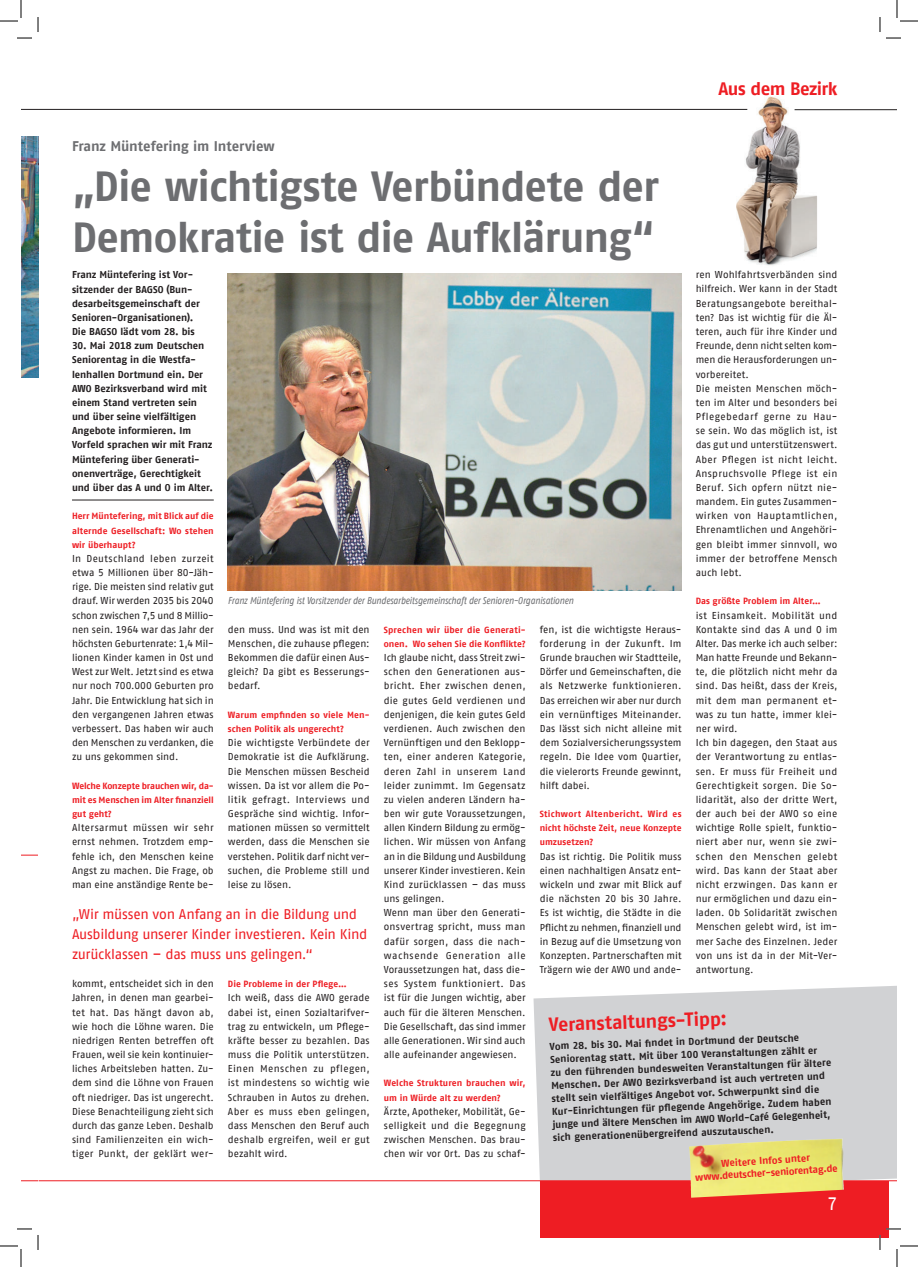
<style>
.page{position:relative;width:918px;height:1267px;background:#fff}
.page>*{position:absolute;margin:0;border:0;box-sizing:border-box;transform-origin:0 0}
.t1{font:700 42px/50.4px "AWO Fago Office";letter-spacing:-.02em;color:#6d6e71}
.t2{font:700 19px "AWO Fago Office";color:#ee1d23}
.t3{font:700 18px "AWO Fago Office";letter-spacing:-.03em;color:#ee1d23}
.t4{font:18px "AWO Fago Office";color:#fff}
.t5{font:14px/20px "AWO Fago Office";letter-spacing:-.025em;color:#ee1d23}
.t6{font:700 14px "AWO Fago Office";letter-spacing:-.01em;color:#6d6e71}
.t7{font:10px/14.2px "AWO Fago Office";letter-spacing:.01em;color:#231f20;text-align:justify}
.t8{font:700 10px/14.2px "AWO Fago Office";letter-spacing:-.005em;color:#231f20}
.t9{font:italic 10px "AWO Fago Cond";letter-spacing:-.005em;color:#6d6e71}
.t10{font:700 10px/12px "AWO Fago Office";color:#ee1d23;text-align:center}
.t11{font:700 9px/14.2px "AWO Fago Office";letter-spacing:.005em;color:#ee1d23;text-align:justify}
</style>
<div class="page">
<svg style="left:21px;top:109px;width:17px;height:1px"></svg>
<svg style="left:21px;top:1180px;width:17px;height:1px"></svg>
<div style="left:533px;top:986px;width:364px;height:205px;background:#d1d2d4"></div>
<hr style="left:72px;top:499px;width:142px;height:1px;background:#231f20">
<svg style="left:21px;top:855px;width:17px;height:1px"></svg>
<img style="left:228px;top:273px;width:453px;height:317px">
<div style="left:540px;top:1180px;width:348px;height:57px;background:#ee1d23"></div>
<hr style="left:39px;top:1180px;width:858px;height:1px;background:#ee1d23">
<img style="left:689px;top:1138px;width:150px;height:39px">
<img style="left:21px;top:137px;width:17px;height:240px">
<img style="left:732px;top:97px;width:87px;height:168px">
<hr style="left:38px;top:109px;width:709px;height:1px;background:#231f20">
<hr style="left:794px;top:109px;width:103px;height:1px;background:#231f20">
<svg style="left:17px;top:1228px;width:15px;height:1px"></svg>
<svg style="left:886px;top:1228px;width:15px;height:1px"></svg>
<svg style="left:37px;top:1235px;width:2px;height:15px"></svg>
<svg style="left:879px;top:1235px;width:2px;height:15px"></svg>
<svg style="left:0;top:0;width:39px;height:39px"></svg>
<svg style="left:0;top:1245px;width:22px;height:22px"></svg>
<svg style="left:879px;top:0;width:39px;height:39px"></svg>
<svg style="left:896px;top:1245px;width:22px;height:22px"></svg>
<h3 class="t3" style="left:719px;top:80px;width:120px">Aus dem Bezirk</h3>
<h3 class="t6" style="left:72px;top:139px;width:204px">Franz Müntefering im Interview</h3>
<h1 class="t1" style="left:72px;top:163px;width:588px">„Die wichtigste Verbündete der<br>Demokratie ist die Aufklärung“</h1>
<p class="t8" style="left:72px;top:268px;width:129px">Franz Müntefering ist Vor&shy;sitzender der BAGSO (Bun&shy;desarbeitsgemeinschaft der<br>Senioren-Organisationen).<br>Die BAGSO lädt vom 28. bis</p>
<p class="t8" style="left:72px;top:339px;width:142px">30. Mai 2018 zum Deutschen<br>Seniorentag in die Westfa&shy;lenhallen Dortmund ein. Der<br>AWO Bezirksverband wird mit einem Stand vertreten sein und über seine vielfältigen<br>Angebote informieren. Im<br>Vorfeld sprachen wir mit Franz<br>Müntefering über Generati&shy;onenverträge, Gerechtigkeit und über das A und O im Alter.</p>
<p class="t11" style="left:72px;top:509px;width:143px">Herr Müntefering, mit Blick auf die alternde Gesellschaft: Wo stehen wir überhaupt?</p>
<p class="t7" style="left:72px;top:551px;width:143px">In Deutschland leben zurzeit etwa 5 Millionen über 80-Jäh&shy;rige. Die meisten sind relativ gut drauf. Wir werden 2035 bis 2040 schon zwischen 7,5 und 8 Millio&shy;nen sein. 1964 war das Jahr der höchsten Geburtenrate: 1,4 Mil&shy;lionen Kinder kamen in Ost und West zur Welt. Jetzt sind es etwa nur noch 700.000 Geburten pro Jahr. Die Entwicklung hat sich in den vergangenen Jahren etwas verbessert. Das haben wir auch den Menschen zu verdanken, die zu uns gekommen sind.</p>
<p class="t11" style="left:72px;top:779px;width:143px">Welche Konzepte brauchen wir, da&shy;mit es Menschen im Alter finanziell gut geht?</p>
<p class="t7" style="left:72px;top:821px;width:143px">Altersarmut müssen wir sehr ernst nehmen. Trotzdem emp&shy;fehle ich, den Menschen keine Angst zu machen. Die Frage, ob man eine anständige Rente be-</p>
<p class="t7" style="left:696px;top:268px;width:143px;text-align:left">ren Wohlfahrtsverbänden sind hilfreich. Wer kann in der Stadt<br>Beratungsangebote bereithal&shy;ten? Das ist wichtig für die Äl&shy;teren, auch für ihre Kinder und<br>Freunde, denn nicht selten kom&shy;men die Herausforderungen un&shy;vorbereitet.<br>Die meisten Menschen möch&shy;ten im Alter und besonders bei<br>Pflegebedarf gerne zu Hau&shy;se sein. Wo das möglich ist, ist das gut und unterstützenswert.<br>Aber Pflegen ist nicht leicht.<br>Anspruchsvolle Pflege ist ein<br>Beruf. Sich opfern nützt nie&shy;mandem. Ein gutes Zusammen&shy;wirken von Hauptamtlichen,<br>Ehrenamtlichen und Angehöri&shy;gen bleibt immer sinnvoll, wo immer der betroffene Mensch auch lebt.</p>
<p class="t11" style="left:696px;top:594px;width:127px">Das größte Problem im Alter…</p>
<p class="t7" style="left:696px;top:608px;width:143px;text-align:left">ist Einsamkeit. Mobilität und<br>Kontakte sind das A und O im<br>Alter. Das merke ich auch selber:<br>Man hatte Freunde und Bekann&shy;te, die plötzlich nicht mehr da sind. Das heißt, dass der Kreis, mit dem man permanent et&shy;was zu tun hatte, immer klei&shy;ner wird.<br>Ich bin dagegen, den Staat aus der Verantwortung zu entlas&shy;sen. Er muss für Freiheit und<br>Gerechtigkeit sorgen. Die So&shy;lidarität, also der dritte Wert, der auch bei der AWO so eine wichtige Rolle spielt, funktio&shy;niert aber nur, wenn sie zwi&shy;schen den Menschen gelebt wird. Das kann der Staat aber nicht erzwingen. Das kann er nur ermöglichen und dazu ein&shy;laden. Ob Solidarität zwischen<br>Menschen gelebt wird, ist im&shy;mer Sache des Einzelnen. Jeder von uns ist da in der Mit-Ver&shy;antwortung.</p>
<p class="t9" style="left:228px;top:596px;width:347px">Franz Müntefering ist Vorsitzender der Bundesarbeitsgemeinschaft der Senioren-Organisationen</p>
<p class="t7" style="left:228px;top:622px;width:143px">den muss. Und was ist mit den Menschen, die zuhause pflegen:<br>Bekommen die dafür einen Aus&shy;gleich? Da gibt es Besserungs&shy;bedarf.</p>
<p class="t11" style="left:228px;top:707px;width:143px">Warum empfinden so viele Men&shy;schen Politik als ungerecht?</p>
<p class="t7" style="left:228px;top:736px;width:143px">Die wichtigste Verbündete der Demokratie ist die Aufklärung.<br>Die Menschen müssen Bescheid wissen. Da ist vor allem die Po&shy;litik gefragt. Interviews und Gespräche sind wichtig. Infor&shy;mationen müssen so vermittelt werden, dass die Menschen sie verstehen. Politik darf nicht ver&shy;suchen, die Probleme still und leise zu lösen.</p>
<p class="t7" style="left:540px;top:622px;width:143px">fen, ist die wichtigste Heraus&shy;forderung in der Zukunft. Im Grunde brauchen wir Stadtteile, Dörfer und Gemeinschaften, die als Netzwerke funktionieren.<br>Das erreichen wir aber nur durch ein vernünftiges Miteinander.<br>Das lässt sich nicht alleine mit dem Sozialversicherungssystem regeln. Die Idee vom Quartier, die vielerorts Freunde gewinnt, hilft dabei.</p>
<p class="t11" style="left:540px;top:807px;width:143px">Stichwort Altenbericht. Wird es nicht höchste Zeit, neue Konzepte umzusetzen?</p>
<p class="t7" style="left:540px;top:849px;width:143px">Das ist richtig. Die Politik muss einen nachhaltigen Ansatz ent&shy;wickeln und zwar mit Blick auf die nächsten 20 bis 30 Jahre.<br>Es ist wichtig, die Städte in die Pflicht zu nehmen, finanziell und in Bezug auf die Umsetzung von Konzepten. Partnerschaften mit Trägern wie der AWO und ande-</p>
<p class="t11" style="left:384px;top:623px;width:143px">Sprechen wir über die Generati&shy;onen. Wo sehen Sie die Konflikte?</p>
<p class="t7" style="left:384px;top:651px;width:143px;text-align:left">Ich glaube nicht, dass Streit zwi&shy;schen den Generationen aus&shy;bricht. Eher zwischen denen, die gutes Geld verdienen und denjenigen, die kein gutes Geld verdienen. Auch zwischen den<br>Vernünftigen und den Beklopp&shy;ten, einer anderen Kategorie, deren Zahl in unserem Land leider zunimmt. Im Gegensatz zu vielen anderen Ländern ha&shy;ben wir gute Voraussetzungen, allen Kindern Bildung zu ermög&shy;lichen. Wir müssen von Anfang an in die Bildung und Ausbildung unserer Kinder investieren. Kein<br>Kind zurücklassen – das muss uns gelingen.<br>Wenn man über den Generati&shy;onsvertrag spricht, muss man dafür sorgen, dass die nach&shy;wachsende Generation alle<br>Voraussetzungen hat, dass die&shy;ses System funktioniert. Das ist für die Jungen wichtig, aber auch für die älteren Menschen.<br>Die Gesellschaft, das sind immer alle Generationen. Wir sind auch alle aufeinander angewiesen.</p>
<p class="t11" style="left:384px;top:1076px;width:143px">Welche Strukturen brauchen wir, um in Würde alt zu werden?</p>
<p class="t7" style="left:384px;top:1104px;width:143px">Ärzte, Apotheker, Mobilität, Ge&shy;selligkeit und die Begegnung zwischen Menschen. Das brau&shy;chen wir vor Ort. Das zu schaf-</p>
<h3 class="t5" style="left:72px;top:904px;width:297px">„Wir müssen von Anfang an in die Bildung und<br>Ausbildung unserer Kinder investieren. Kein Kind zurücklassen – das muss uns gelingen.“</h3>
<p class="t7" style="left:72px;top:976px;width:143px">kommt, entscheidet sich in den Jahren, in denen man gearbei&shy;tet hat. Das hängt davon ab, wie hoch die Löhne waren. Die niedrigen Renten betreffen oft Frauen, weil sie kein kontinuier&shy;liches Arbeitsleben hatten. Zu&shy;dem sind die Löhne von Frauen oft niedriger. Das ist ungerecht.<br>Diese Benachteiligung zieht sich durch das ganze Leben. Deshalb sind Familienzeiten ein wich&shy;tiger Punkt, der geklärt wer-</p>
<p class="t11" style="left:228px;top:977px;width:120px">Die Probleme in der Pflege…</p>
<p class="t7" style="left:228px;top:991px;width:143px">Ich weiß, dass die AWO gerade dabei ist, einen Sozialtarifver&shy;trag zu entwickeln, um Pflege&shy;kräfte besser zu bezahlen. Das muss die Politik unterstützen.<br>Einen Menschen zu pflegen, ist mindestens so wichtig wie Schrauben in Autos zu drehen.<br>Aber es muss eben gelingen, dass Menschen den Beruf auch deshalb ergreifen, weil er gut bezahlt wird.</p>
<h2 class="t2" style="left:549px;top:1015px;width:180px;rotate:-2deg">Veranstaltungs-Tipp:</h2>
<p class="t8" style="left:550px;top:1039px;width:282px;line-height:13px;rotate:-2deg">Vom 28. bis 30. Mai fi ndet in Dortmund der Deutsche Seniorentag statt. Mit über 100 Veranstaltungen zählt er<br>zu den führenden bundesweiten Veranstaltungen für ältere Menschen. Der AWO Bezirksverband ist auch vertreten und stellt sein vielfältiges Angebot vor. Schwerpunkt sind die Kur-Einrichtungen für pfl egende Angehörige. Zudem haben junge und ältere Menschen im AWO World-Café Gelegenheit, sich generationenübergreifend auszutauschen.</p>
<p class="t10" style="left:694px;top:1159px;width:144px;rotate:-4deg">Weitere Infos unter www.deutscher-seniorentag.de</p>
<h3 class="t4" style="left:827px;top:1195px;width:12px">7</h3>
</div>
